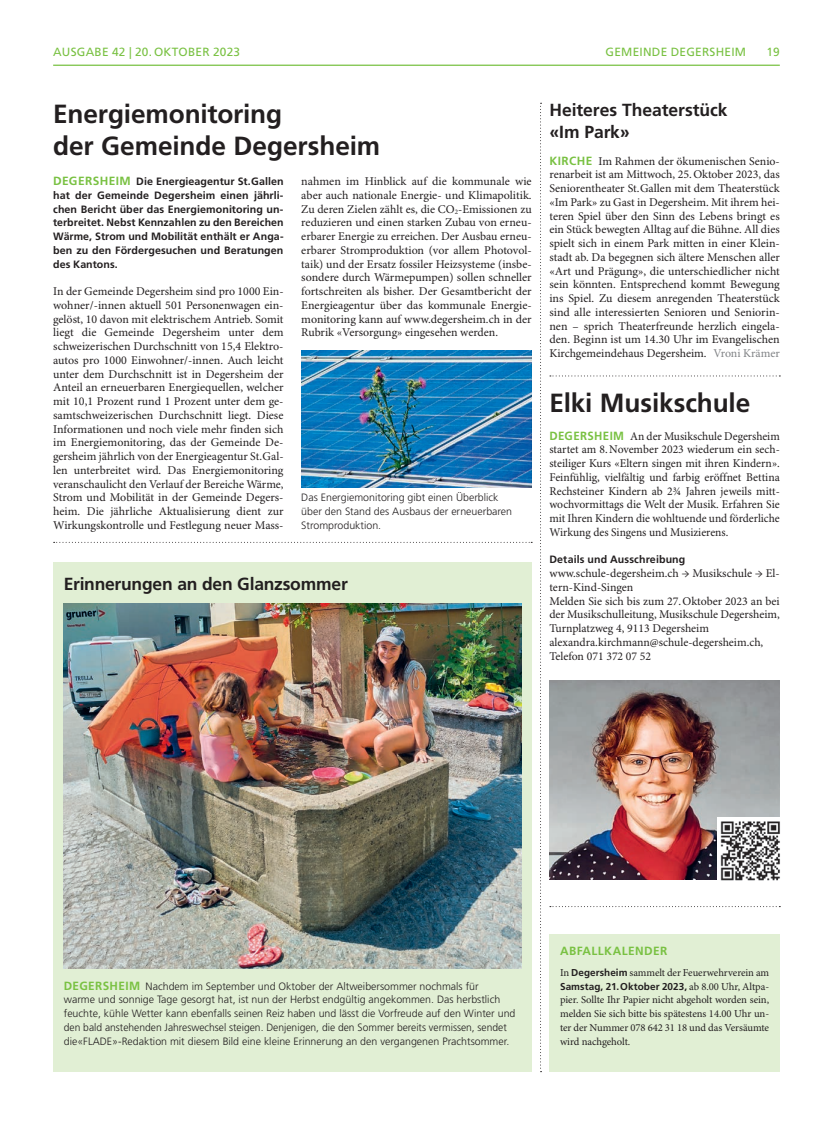
<style>
.page{position:relative;width:833px;height:1134px;background:#fff}
.page>*{position:absolute;margin:0;border:0;box-sizing:border-box;transform-origin:0 0}
.t1{font:700 26.25px/31.2px "Frutiger LT Std";letter-spacing:-.005em;color:#231f20}
.t2{font:700 17.5px/21.2px "Frutiger LT Std";letter-spacing:-.01em;color:#231f20}
.t3{font:11.88px/13.8px "Minion Pro";color:#231f20;text-align:justify}
.t4{font:11.88px "Frutiger LT Std";letter-spacing:.02em;color:#79c142}
.t5{font:700 11.88px "Frutiger LT Std";letter-spacing:.035em;color:#79c142}
.t6{font:300 10.62px/13.8px "Frutiger LT Std";color:#231f20}
.t7{font:700 10.62px/13.8px "Frutiger LT Std";letter-spacing:.005em;color:#231f20;text-align:justify}
.t8{font:10.62px/13.8px "Minion Pro";letter-spacing:-.005em;color:#231f20;text-align:justify}
.t9{font:700 10px "Frutiger LT Std";letter-spacing:.005em;color:#231f20}
.s1{font-size:11.88px;color:#79c142}
.s2{font-family:"Frutiger LT Std";font-weight:700;color:#79c142}
.s3{color:#808285}
.s4{font-weight:700;font-size:11.88px;color:#79c142}
.s5{font-family:"Frutiger LT Std";font-weight:700;font-size:10px}
.s6{font-family:"Minion Pro";font-weight:400;font-size:10.62px}
</style>
<div class="page">
<hr style="left:53px;top:65px;width:727px;height:1px;background:#79c142">
<svg style="left:540px;top:103px;width:1px;height:969px"></svg>
<svg style="left:54px;top:542px;width:478px;height:1px"></svg>
<svg style="left:550px;top:375px;width:230px;height:1px"></svg>
<svg style="left:550px;top:906px;width:230px;height:1px"></svg>
<img style="left:301px;top:350px;width:230px;height:137px">
<div style="left:53px;top:563px;width:478px;height:509px;background:#e1efd4"></div>
<img style="left:64px;top:604px;width:457px;height:365px">
<img style="left:549px;top:680px;width:231px;height:199px">
<div style="left:718px;top:818px;width:68px;height:64px;background:#fff"></div>
<img style="left:720px;top:821px;width:60px;height:60px">
<div style="left:549px;top:934px;width:231px;height:138px;background:#e1efd4"></div>
<p class="t4" style="left:53px;top:45px;width:18px">AUSGABE</p>
<p class="t4" style="left:112px;top:45px;width:69px">42 | 20. OKTOBER</p>
<p class="t4" style="left:213px;top:45px;width:29px">2023</p>
<p class="t4" style="left:605px;top:45px;width:142px">GEMEINDE DEGERSHEIM</p>
<p class="t4" style="left:766px;top:45px;width:15px">19</p>
<h1 class="t1" style="left:53px;top:99px;width:328px">Energiemonitoring<br>der Gemeinde Degersheim</h1>
<p class="t7" style="left:53px;top:175px;width:232px"><span class="s1">DEGERSHEIM</span> Die Energieagentur St.Gallen hat der Gemeinde Degersheim einen jährli&shy;chen Bericht über das Energiemonitoring un&shy;terbreitet. Nebst Kennzahlen zu den Bereichen Wärme, Strom und Mobilität enthält er Anga&shy;ben zu den Fördergesuchen und Beratungen des Kantons.</p>
<p class="t3" style="left:53px;top:285px;width:232px">In der Gemeinde Degersheim sind pro 1000 Ein&shy;wohner/-innen aktuell 501 Personenwagen ein&shy;gelöst, 10 davon mit elektrischem Antrieb. Somit liegt die Gemeinde Degersheim unter dem schweizerischen Durchschnitt von 15,4 Elektro&shy;autos pro 1000 Einwohner/-innen. Auch leicht unter dem Durchschnitt ist in Degersheim der Anteil an erneuerbaren Energiequellen, welcher mit 10,1 Prozent rund 1 Prozent unter dem ge&shy;samtschweizerischen Durchschnitt liegt. Diese Informationen und noch viele mehr finden sich im Energiemonitoring, das der Gemeinde De&shy;gersheim jährlich von der Energieagentur St.Gal&shy;len unterbreitet wird. Das Energiemonitoring veranschaulicht den Verlauf der Bereiche Wärme, Strom und Mobilität in der Gemeinde Degers&shy;heim. Die jährliche Aktualisierung dient zur Wirkungskontrolle und Festlegung neuer Mass-</p>
<p class="t3" style="left:301px;top:175px;width:232px">nahmen im Hinblick auf die kommunale wie aber auch nationale Energie- und Klimapolitik.<br>Zu deren Zielen zählt es, die CO<sub>2</sub>-Emissionen zu reduzieren und einen starken Zubau von erneu&shy;erbarer Energie zu erreichen. Der Ausbau erneu&shy;erbarer Stromproduktion (vor allem Photovol&shy;taik) und der Ersatz fossiler Heizsysteme (insbe&shy;sondere durch Wärmepumpen) sollen schneller fortschreiten als bisher. Der Gesamtbericht der Energieagentur über das kommunale Energie&shy;monitoring kann auf www.degersheim.ch in der Rubrik «Versorgung» eingesehen werden.</p>
<p class="t6" style="left:301px;top:491px;width:212px">Das Energiemonitoring gibt einen Überblick über den Stand des Ausbaus der erneuerbaren<br>Stromproduktion.</p>
<h2 class="t2" style="left:64px;top:573px;width:285px">Erinnerungen an den Glanzsommer</h2>
<h2 class="t2" style="left:549px;top:100px;width:180px">Heiteres Theaterstück «Im Park»</h2>
<p class="t3" style="left:549px;top:154px;width:232px"><span class="s2">KIRCHE</span> Im Rahmen der ökumenischen Senio&shy;renarbeit ist am Mittwoch, 25.Oktober 2023, das Seniorentheater St.Gallen mit dem Theaterstück «Im Park» zu Gast in Degersheim. Mit ihrem hei&shy;teren Spiel über den Sinn des Lebens bringt es ein Stück bewegten Alltag auf die Bühne. All dies spielt sich in einem Park mitten in einer Klein&shy;stadt ab. Da begegnen sich ältere Menschen aller «Art und Prägung», die unterschiedlicher nicht sein könnten. Entsprechend kommt Bewegung ins Spiel. Zu diesem anregenden Theaterstück sind alle interessierten Senioren und Seniorin&shy;nen – sprich Theaterfreunde herzlich eingela&shy;den. Beginn ist um 14.30 Uhr im Evangelischen Kirchgemeindehaus Degersheim. <span class="s3">Vroni Krämer</span></p>
<h1 class="t1" style="left:549px;top:387px;width:202px">Elki Musikschule</h1>
<p class="t3" style="left:549px;top:429px;width:232px"><span class="s2">DEGERSHEIM</span> An der Musikschule Degersheim startet am 8.November 2023 wiederum ein sech&shy;steiliger Kurs «Eltern singen mit ihren Kindern».<br>Feinfühlig, vielfältig und farbig eröffnet Bettina Rechsteiner Kindern ab 2¾ Jahren jeweils mitt&shy;wochvormittags die Welt der Musik. Erfahren Sie mit Ihren Kindern die wohltuende und förderliche Wirkung des Singens und Musizierens.</p>
<p class="t7" style="left:549px;top:553px;width:137px">Details und Ausschreibung</p>
<p class="t3" style="left:549px;top:567px;width:232px;text-align:left">www.schule-degersheim.ch → Musikschule → El&shy;tern-Kind-Singen<br>Melden Sie sich bis zum 27.Oktober 2023 an bei der Musikschulleitung, Musikschule Degersheim, Turnplatzweg 4, 9113 Degersheim alexandra.kirchmann@schule-degersheim.ch, Telefon 071 372 07 52</p>
<p class="t6" style="left:64px;top:979px;width:453px"><span class="s4">DEGERSHEIM</span> Nachdem im September und Oktober der Altweibersommer nochmals für<br>warme und sonnige Tage gesorgt hat, ist nun der Herbst endgültig angekommen. Das herbstlich feuchte, kühle Wetter kann ebenfalls seinen Reiz haben und lässt die Vorfreude auf den Winter und den bald anstehenden Jahreswechsel steigen. Denjenigen, die den Sommer bereits vermissen, sendet die«FLADE»-Redaktion mit diesem Bild eine kleine Erinnerung an den vergangenen Prachtsommer.</p>
<p class="t5" style="left:560px;top:944px;width:109px">ABFALLKALENDER</p>
<p class="t8" style="left:560px;top:966px;width:211px">In <span class="s5">Degersheim</span> sammelt der Feuerwehrverein am</p>
<p class="t9" style="left:560px;top:980px;width:211px">Samstag, 21.Oktober 2023, <span class="s6">ab 8.00 Uhr, Altpa-</span></p>
<p class="t8" style="left:560px;top:993px;width:211px">pier. Sollte Ihr Papier nicht abgeholt worden sein, melden Sie sich bitte bis spätestens 14.00 Uhr un&shy;ter der Nummer 078 642 31 18 und das Versäumte wird nachgeholt.</p>
</div>
